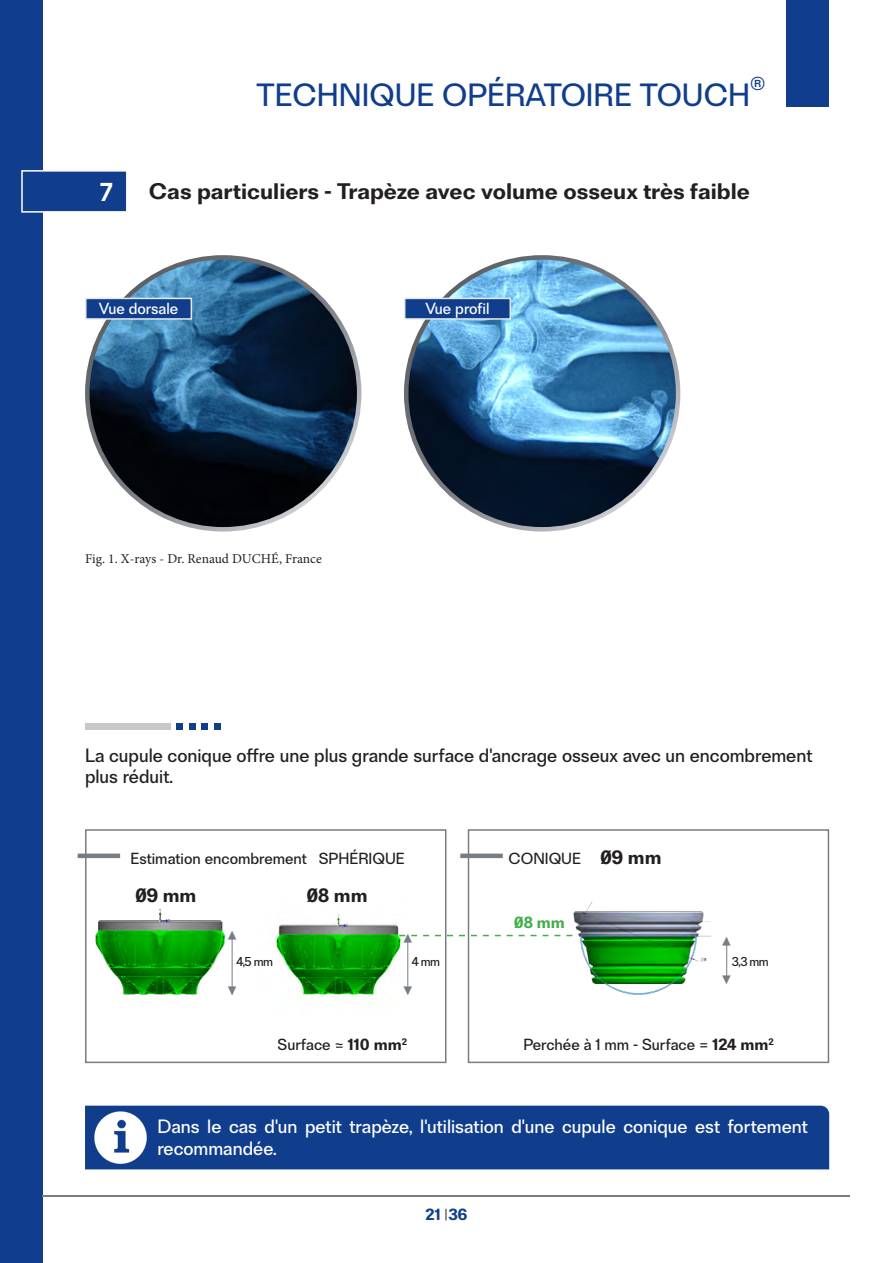
<style>
.page{position:relative;width:893px;height:1263px;background:#fff}
.page>*{position:absolute;margin:0;border:0;box-sizing:border-box;transform-origin:0 0}
.t1{font:30px "Brut Grotesque";color:#103d8c}
.t2{font:27px "Keri Medical";color:#fff}
.t3{font:700 21px "Brut Grotesque";color:#231f20}
.t4{font:18px/21.6px "Brut Grotesque";color:#231f20}
.t5{font:18px/21.6px "Brut Grotesque";color:#fff}
.t6{font:700 18px "Brut Grotesque";color:#231f20}
.t7{font:18px "Minion Pro";color:#787d83}
.t8{font:17.55px "Brut Grotesque";color:#103d8c}
.t9{font:15px "Brut Grotesque";color:#231f20}
.t10{font:15px "Brut Grotesque";color:#fff}
.t11{font:700 15px "Brut Grotesque";color:#103d8c}
.t12{font:700 15px "Brut Grotesque";color:#40ae49}
.t13{font:13.5px "Minion Pro";color:#231f20}
.t14{font:12px "Brut Grotesque";color:#231f20}
.s1{font-weight:700;font-size:18px}
.s2{font-weight:700}
</style>
<div class="page">
<img style="left:87px;top:257px;width:272px;height:272px;border-radius:136px">
<img style="left:406px;top:257px;width:272px;height:272px;border-radius:136px">
<div style="left:787px;top:0;width:42px;height:106px;background:#103d8c"></div>
<div style="left:0;top:0;width:43px;height:1263px;background:#103d8c"></div>
<hr style="left:43px;top:1195px;width:807px;height:1px;background:#787d83">
<div style="left:21px;top:170px;width:107px;height:43px;background:#103d8c;border:2px solid #fff"></div>
<div style="left:85px;top:1106px;width:744px;height:63px;background:#103d8c"></div>
<div style="left:468px;top:829px;width:361px;height:234px;border:2px solid #787d83"></div>
<div style="left:85px;top:829px;width:361px;height:234px;border:2px solid #787d83"></div>
<img style="left:274px;top:914px;width:128px;height:83px">
<div style="left:78px;top:853px;width:42px;height:5px;background:#787d83"></div>
<hr style="left:407px;top:939px;width:1px;height:54px;background:#787d83">
<div style="left:460px;top:853px;width:43px;height:5px;background:#787d83"></div>
<img style="left:572px;top:902px;width:139px;height:93px">
<hr style="left:726px;top:938px;width:1px;height:41px;background:#787d83">
<svg style="left:189px;top:723px;width:6px;height:6px"></svg>
<svg style="left:202px;top:723px;width:6px;height:6px"></svg>
<svg style="left:215px;top:723px;width:6px;height:6px"></svg>
<div style="left:176px;top:723px;width:7px;height:6px;background:#103d8c"></div>
<div style="left:85px;top:723px;width:85px;height:6px;background:#c7c8ca"></div>
<div style="left:85px;top:298px;width:107px;height:22px;background:#103d8c;border:2px solid #e6e7e9"></div>
<div style="left:404px;top:298px;width:107px;height:22px;background:#103d8c;border:2px solid #e6e7e9"></div>
<svg style="left:336px;top:1046px;width:7px;height:2px"></svg>
<img style="left:95px;top:909px;width:137px;height:87px">
<hr style="left:232px;top:935px;width:1px;height:59px;background:#787d83">
<img style="left:91px;top:1107px;width:60px;height:60px">
<svg style="left:399px;top:934px;width:173px;height:9px"></svg>
<svg style="left:726px;top:938px;width:2px;height:7px"></svg>
<svg style="left:228px;top:930px;width:5px;height:9px"></svg>
<p class="t1" style="left:257px;top:76px;width:495px">TECHNIQUE OPÉRATOIRE TOUCH</p>
<p class="t8" style="left:750px;top:73px;width:17px">®</p>
<p class="t2" style="left:100px;top:173px;width:15px">7</p>
<p class="t3" style="left:149px;top:178px;width:603px">Cas particuliers - Trapèze avec volume osseux très faible</p>
<p class="t10" style="left:99px;top:299px;width:81px">Vue dorsale</p>
<p class="t10" style="left:425px;top:299px;width:66px">Vue profil</p>
<p class="t13" style="left:85px;top:549px;width:238px">Fig. 1. X-rays - Dr. Renaud DUCHÉ, France</p>
<p class="t4" style="left:85px;top:744px;width:729px">La cupule conique offre une plus grande surface d'ancrage osseux avec un encombrement plus réduit.</p>
<p class="t9" style="left:130px;top:849px;width:276px">Estimation encombrement SPHÉRIQUE</p>
<p class="t9" style="left:508px;top:849px;width:154px">CONIQUE <span class="s1">09 mm</span></p>
<p class="t6" style="left:136px;top:883px;width:62px">09 mm</p>
<p class="t6" style="left:307px;top:883px;width:62px">08 mm</p>
<p class="t14" style="left:236px;top:953px;width:38px">4,5 mm</p>
<p class="t7" style="left:219px;top:996px;width:12px;rotate:-90deg">◀</p>
<p class="t14" style="left:412px;top:953px;width:30px">4 mm</p>
<p class="t7" style="left:395px;top:996px;width:12px;rotate:-90deg">◀</p>
<p class="t9" style="left:278px;top:1035px;width:131px">Surface ~ <span class="s2">110 mm</span><sup>2</sup></p>
<p class="t12" style="left:514px;top:913px;width:52px">08 mm</p>
<p class="t14" style="left:732px;top:953px;width:39px">3,3 mm</p>
<p class="t7" style="left:713px;top:985px;width:12px;rotate:-90deg">◀</p>
<p class="t9" style="left:523px;top:1035px;width:252px">Perchée à 1 mm - Surface = <span class="s2">124 mm</span><sup>2</sup></p>
<p class="t5" style="left:157px;top:1116px;width:652px">Dans le cas d'un petit trapèze, l'utilisation d'une cupule conique est fortement recommandée.</p>
<p class="t11" style="left:426px;top:1205px;width:43px">21 36</p>
</div>
